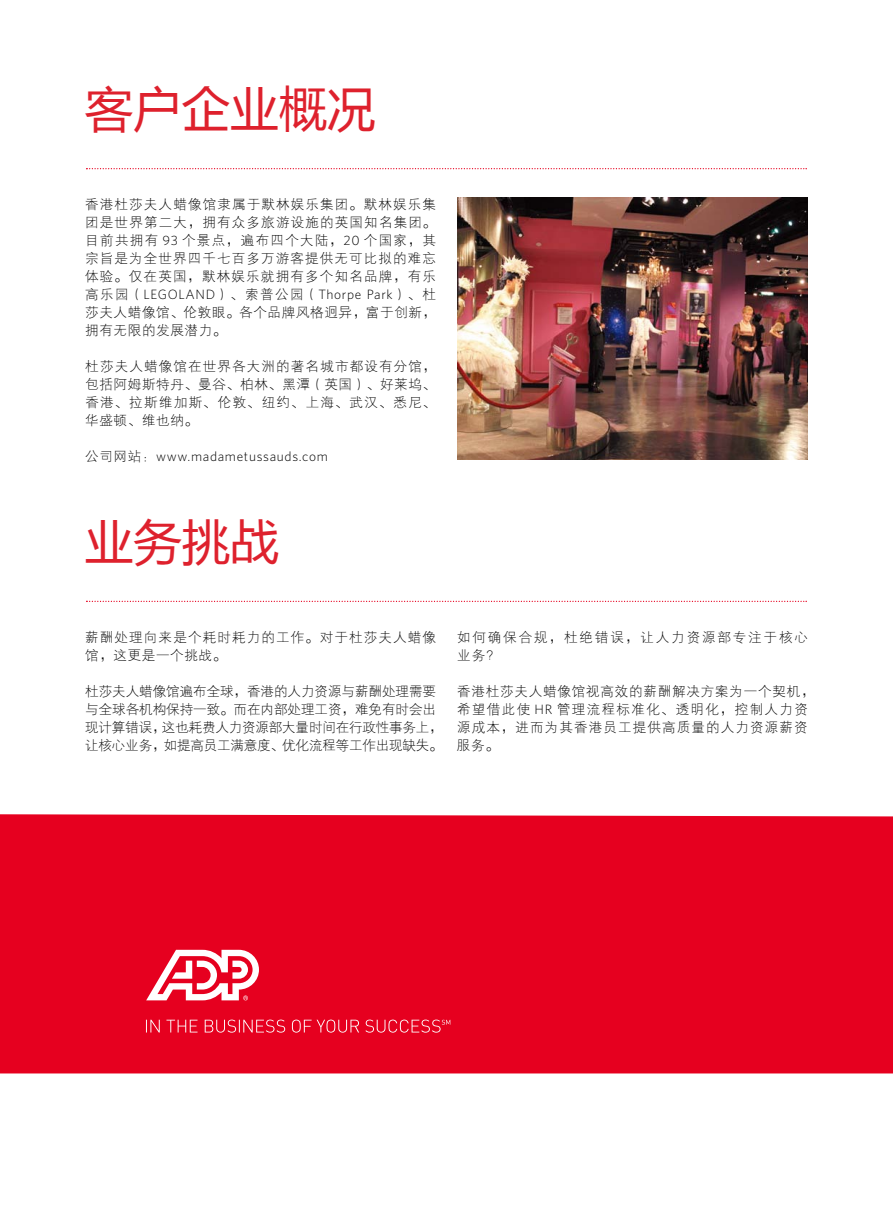
<style>
.page{position:relative;width:893px;height:1212px;background:#fff}
.page>*{position:absolute;margin:0;border:0;box-sizing:border-box;transform-origin:0 0}
.t1{font:48px "Microsoft Ya Hei";letter-spacing:.01em;color:#de212d}
.t2{font:13.5px/18px "FZXDXJW GB1 0";letter-spacing:.06em;color:#000;text-align:justify}
.t3{font:13.5px/18px "FZXDXJW GB1 0";letter-spacing:-.005em;color:#000}
.t4{font:13.5px/18px "FZXDXJW GB1 0";letter-spacing:.085em;color:#000}
.t5{font:300 13.5px "Whitney K";letter-spacing:.05em;color:#000}
.t6{font:13.5px/18px "FZXDXJW GB1 0";letter-spacing:.09em;color:#000}
.t7{font:13.5px/18px "FZXDXJW GB1 0";letter-spacing:.14em;color:#000}
.s1{font-family:"Whitney K";font-weight:300}
.s2{font-family:"FZXDXJW GB1 0";font-weight:400}
</style>
<div class="page">
<svg style="left:86px;top:168px;width:721px;height:1px"></svg>
<div style="left:0;top:814px;width:893px;height:260px;background:#e6001f"></div>
<svg style="left:146px;top:1019px;width:304px;height:13px;background:#ea2b45"></svg>
<svg style="left:146px;top:950px;width:113px;height:50px"></svg>
<svg style="left:86px;top:601px;width:721px;height:1px"></svg>
<img style="left:457px;top:198px;width:351px;height:261px">
<h1 class="t1" style="left:85px;top:76px;width:292px">客户企业概况</h1>
<p class="t2" style="left:85px;top:196px;width:352px">香港杜莎夫人蜡像馆隶属于默林娱乐集团。默林娱乐集团是世界第二大，拥有众多旅游设施的英国知名集团。目前共拥有 <span class="s1">93</span> 个景点，遍布四个大陆，<span class="s1">20</span> 个国家，其宗旨是为全世界四千七百多万游客提供无可比拟的难忘体验。仅在英国，默林娱乐就拥有多个知名品牌，有乐</p>
<p class="t5" style="left:85px;top:287px;width:352px"><span class="s2">高乐园（</span>LEGOLAND<span class="s2">）、索普公园（</span>Thorpe Park<span class="s2">）、杜</span></p>
<p class="t2" style="left:85px;top:304px;width:352px">莎夫人蜡像馆、伦敦眼。各个品牌风格迥异，富于创新，拥有无限的发展潜力。</p>
<p class="t2" style="left:85px;top:358px;width:352px">杜莎夫人蜡像馆在世界各大洲的著名城市都设有分馆，包括阿姆斯特丹、曼谷、柏林、黑潭（英国）、好莱坞、香港、拉斯维加斯、伦敦、纽约、上海、武汉、悉尼、华盛顿、维也纳。</p>
<p class="t5" style="left:85px;top:449px;width:244px"><span class="s2">公司网站：</span>www.madametussauds.com</p>
<h1 class="t1" style="left:85px;top:509px;width:195px">业务挑战</h1>
<p class="t6" style="left:85px;top:629px;width:352px">薪酬处理向来是个耗时耗力的工作。对于杜莎夫人蜡像馆，这更是一个挑战。</p>
<p class="t3" style="left:85px;top:683px;width:359px">杜莎夫人蜡像馆遍布全球，香港的人力资源与薪酬处理需要与全球各机构保持一致。而在内部处理工资，难免有时会出现计算错误，这也耗费人力资源部大量时间在行政性事务上，让核心业务，如提高员工满意度、优化流程等工作出现缺失。</p>
<p class="t7" style="left:457px;top:629px;width:352px">如何确保合规，杜绝错误，让人力资源部专注于核心业务？</p>
<p class="t4" style="left:457px;top:683px;width:359px">香港杜莎夫人蜡像馆视高效的薪酬解决方案为一个契机，希望借此使 <span class="s1">HR</span> 管理流程标准化、透明化，控制人力资源成本，进而为其香港员工提供高质量的人力资源薪资服务。</p>
</div>
